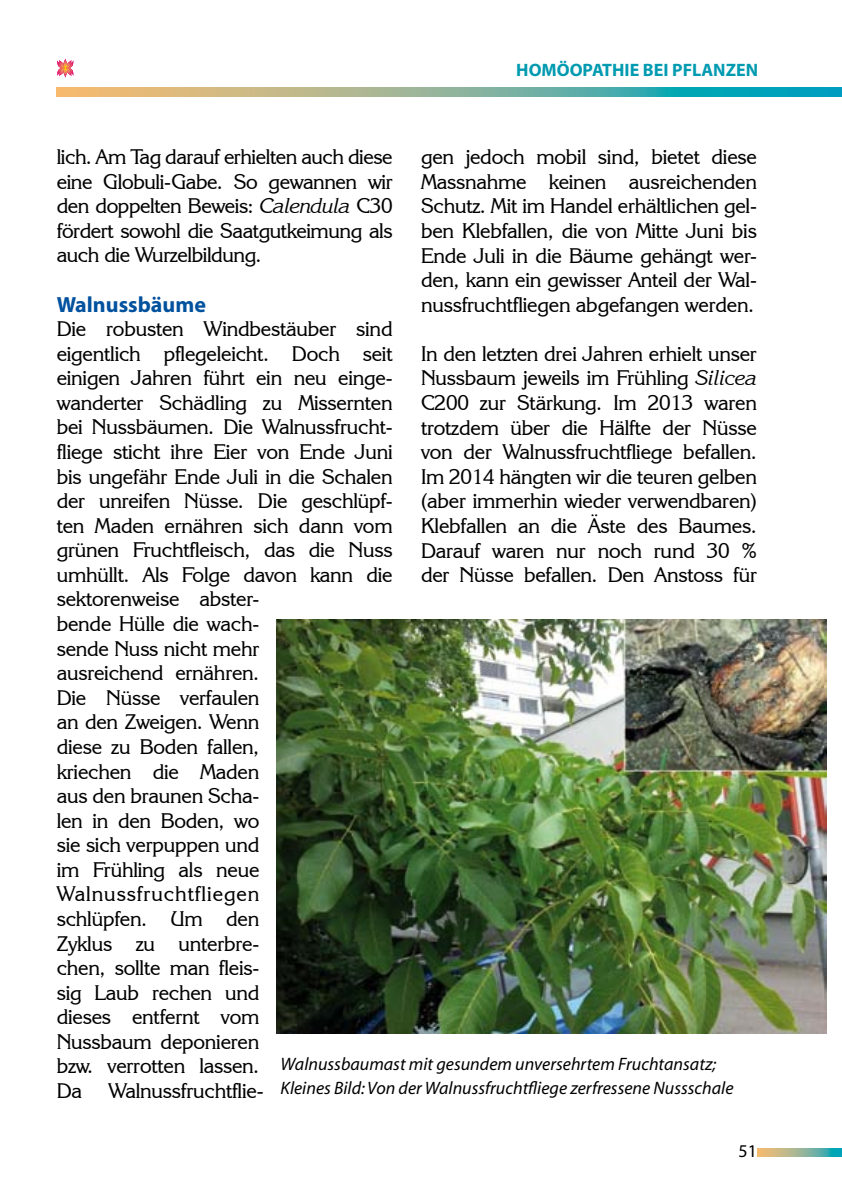
<style>
.page{position:relative;width:842px;height:1191px;background:#fff}
.page>*{position:absolute;margin:0;border:0;box-sizing:border-box;transform-origin:0 0}
.t1{font:700 22px "Myriad Pro";color:#00519e}
.t2{font:21px/24.6px "Korinna IT Cby BT";letter-spacing:-.01em;color:#000;text-align:justify}
.t3{font:italic 18px/24px "Myriad";color:#000}
.t4{font:700 18px "Myriad Pro";color:#009ab1}
.t5{font:18px "Myriad Pro";color:#000}
.s1{font-style:italic}
</style>
<div class="page">
<svg style="left:57px;top:88px;width:785px;height:8px;background:#7fb09a"></svg>
<svg style="left:757px;top:1148px;width:85px;height:8px"></svg>
<svg style="left:57px;top:59px;width:17px;height:18px"></svg>
<img style="left:276px;top:619px;width:550px;height:414px">
<p class="t4" style="left:516px;top:59px;width:243px">HOMÖOPATHIE BEI PFLANZEN</p>
<p class="t2" style="left:57px;top:144px;width:337px">lich. Am Tag darauf erhielten auch diese eine Globuli-Gabe. So gewannen wir den doppelten Beweis: <span class="s1">Calendula</span> C30 fördert sowohl die Saatgutkeimung als auch die Wurzelbildung.</p>
<p class="t1" style="left:57px;top:290px;width:151px">Walnussbäume</p>
<p class="t2" style="left:57px;top:316px;width:337px;text-align:left">Die robusten Windbestäuber sind eigentlich pflegeleicht. Doch seit einigen Jahren führt ein neu einge&shy;wanderter Schädling zu Missernten bei Nussbäumen. Die Walnussfrucht&shy;fliege sticht ihre Eier von Ende Juni bis ungefähr Ende Juli in die Schalen der unreifen Nüsse. Die geschlüpf&shy;ten Maden ernähren sich dann vom grünen Fruchtfleisch, das die Nuss umhüllt. Als Folge davon kann die sektorenweise abster-<br>bende Hülle die wach-<br>sende Nuss nicht mehr<br>ausreichend ernähren.<br>Die Nüsse verfaulen<br>an den Zweigen. Wenn<br>diese zu Boden fallen,<br>kriechen die Maden<br>aus den braunen Scha-<br>len in den Boden, wo<br>sie sich verpuppen und<br>im Frühling als neue<br>Walnussfruchtfliegen<br>schlüpfen. Um den<br>Zyklus zu unterbre-<br>chen, sollte man fleis-<br>sig Laub rechen und<br>dieses entfernt vom<br>Nussbaum deponieren<br>bzw. verrotten lassen.<br>Da</p>
<p class="t2" style="left:421px;top:144px;width:337px">gen jedoch mobil sind, bietet diese Massnahme keinen ausreichenden Schutz. Mit im Handel erhältlichen gel&shy;ben Klebfallen, die von Mitte Juni bis Ende Juli in die Bäume gehängt wer&shy;den, kann ein gewisser Anteil der Wal&shy;nussfruchtfliegen abgefangen werden.</p>
<p class="t2" style="left:421px;top:341px;width:337px">In den letzten drei Jahren erhielt unser Nussbaum jeweils im Frühling <span class="s1">Silicea </span>C200 zur Stärkung. Im 2013 waren trotzdem über die Hälfte der Nüsse von der Walnussfruchtfliege befallen.<br>Im 2014 hängten wir die teuren gelben (aber immerhin wieder verwendbaren)<br>Klebfallen an die Äste des Baumes.<br>Darauf waren nur noch rund 30 % der Nüsse befallen. Den Anstoss für</p>
<p class="t3" style="left:281px;top:1052px;width:454px">Walnussbaumast mit gesundem unversehrtem Fruchtansatz;<br>Kleines Bild: Von der Walnussfruchtfliege zerfressene Nussschale</p>
<p class="t2" style="left:108px;top:1078px;width:157px">Walnussfruchtflie-</p>
<p class="t5" style="left:738px;top:1139px;width:20px">51</p>
</div>
